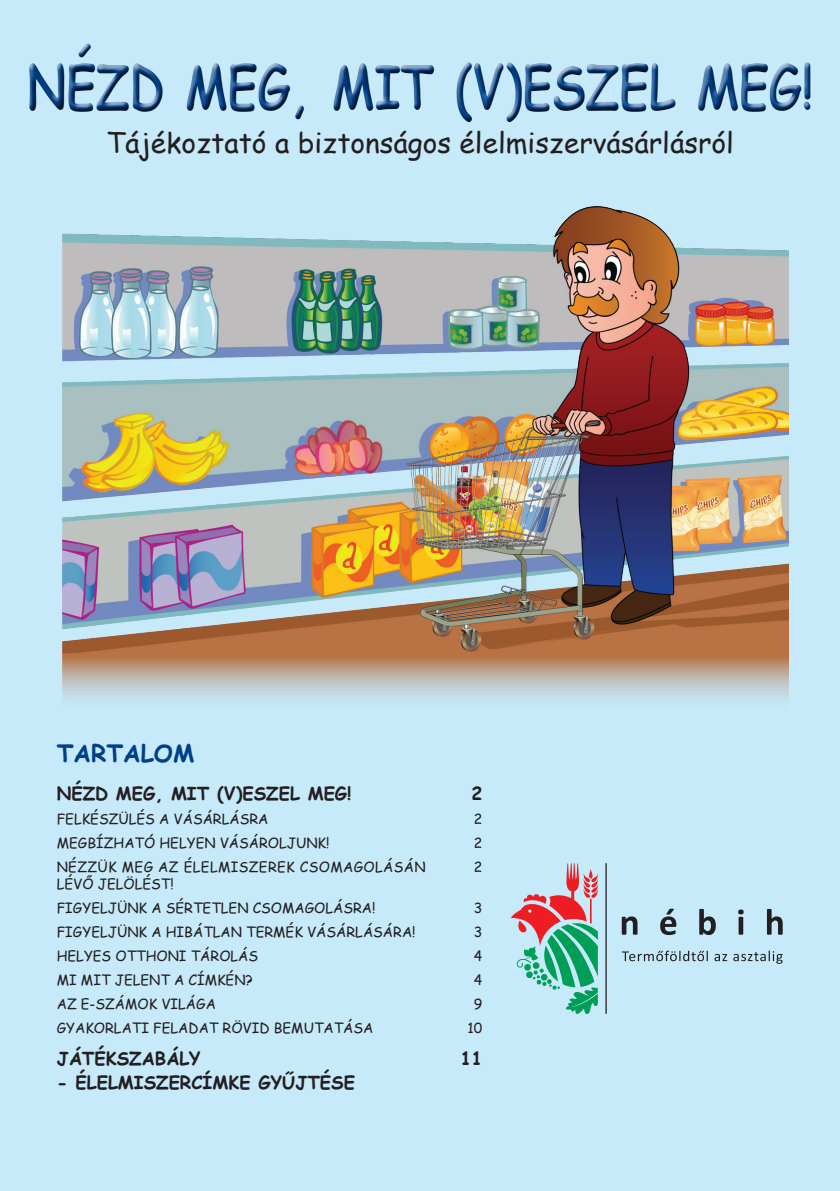
<style>
.page{position:relative;width:840px;height:1191px;background:#fff}
.page>*{position:absolute;margin:0;border:0;box-sizing:border-box;transform-origin:0 0}
.t1{font:700 60px "Comic Sans MS";color:#014086;scale:.8 1}
.t2{font:28px "Comic Sans MS";color:#231f20}
.t3{font:700 24px "Comic Sans MS";color:#014086}
.t4{font:700 18px "Comic Sans MS";color:#231f20}
.t5{font:14px/24px "Comic Sans MS";color:#231f20}
</style>
<div class="page">
<div style="left:0;top:0;width:839px;height:1191px;background:#c6eafa"></div>
<div style="left:0;top:43px;width:839px;height:88px;background:#231f20;opacity:.75"></div>
<svg style="left:621px;top:950px;width:86px;height:11px"></svg>
<svg style="left:714px;top:954px;width:12px;height:7px"></svg>
<svg style="left:733px;top:950px;width:49px;height:13px"></svg>
<svg style="left:621px;top:916px;width:16px;height:18px"></svg>
<svg style="left:660px;top:908px;width:16px;height:27px"></svg>
<svg style="left:699px;top:909px;width:16px;height:26px"></svg>
<svg style="left:738px;top:909px;width:5px;height:25px"></svg>
<svg style="left:766px;top:909px;width:16px;height:25px"></svg>
<svg style="left:511px;top:863px;width:86px;height:151px"></svg>
<hr style="left:605px;top:863px;width:1px;height:151px;background:#231f20">
<img style="left:62px;top:206px;width:726px;height:495px">
<h1 class="t1" style="left:27px;top:43px;width:983px">NÉZD MEG, MIT (V)ESZEL MEG!</h1>
<h2 class="t2" style="left:106px;top:122px;width:629px">Tájékoztató a biztonságos élelmiszervásárlásról</h2>
<h3 class="t3" style="left:57px;top:735px;width:139px">TARTALOM</h3>
<p class="t4" style="left:57px;top:780px;width:296px">NÉZD MEG, MIT (V)ESZEL MEG!</p>
<p class="t5" style="left:57px;top:806px;width:370px">FELKÉSZÜLÉS A VÁSÁRLÁSRA<br>MEGBÍZHATÓ HELYEN VÁSÁROLJUNK!<br>NÉZZÜK MEG AZ ÉLELMISZEREK CSOMAGOLÁSÁN</p>
<p class="t5" style="left:57px;top:871px;width:360px">LÉVŐ JELÖLÉST!<br>FIGYELJÜNK A SÉRTETLEN CSOMAGOLÁSRA!<br>FIGYELJÜNK A HIBÁTLAN TERMÉK VÁSÁRLÁSÁRA!<br>HELYES OTTHONI TÁROLÁS<br>MI MIT JELENT A CÍMKÉN?<br>AZ E-SZÁMOK VILÁGA<br>GYAKORLATI FELADAT RÖVID BEMUTATÁSA</p>
<p class="t4" style="left:57px;top:1045px;width:145px">JÁTÉKSZABÁLY</p>
<p class="t4" style="left:57px;top:1069px;width:299px">- ÉLELMISZERCÍMKE GYŰJTÉSE</p>
<p class="t4" style="left:471px;top:780px;width:12px">2</p>
<p class="t5" style="left:473px;top:806px;width:10px;text-align:justify">2<br>2<br>2</p>
<p class="t5" style="left:467px;top:895px;width:16px;text-align:center">3<br>3<br>4<br>4<br>9<br>10</p>
<p class="t4" style="left:460px;top:1045px;width:23px">11</p>
</div>
